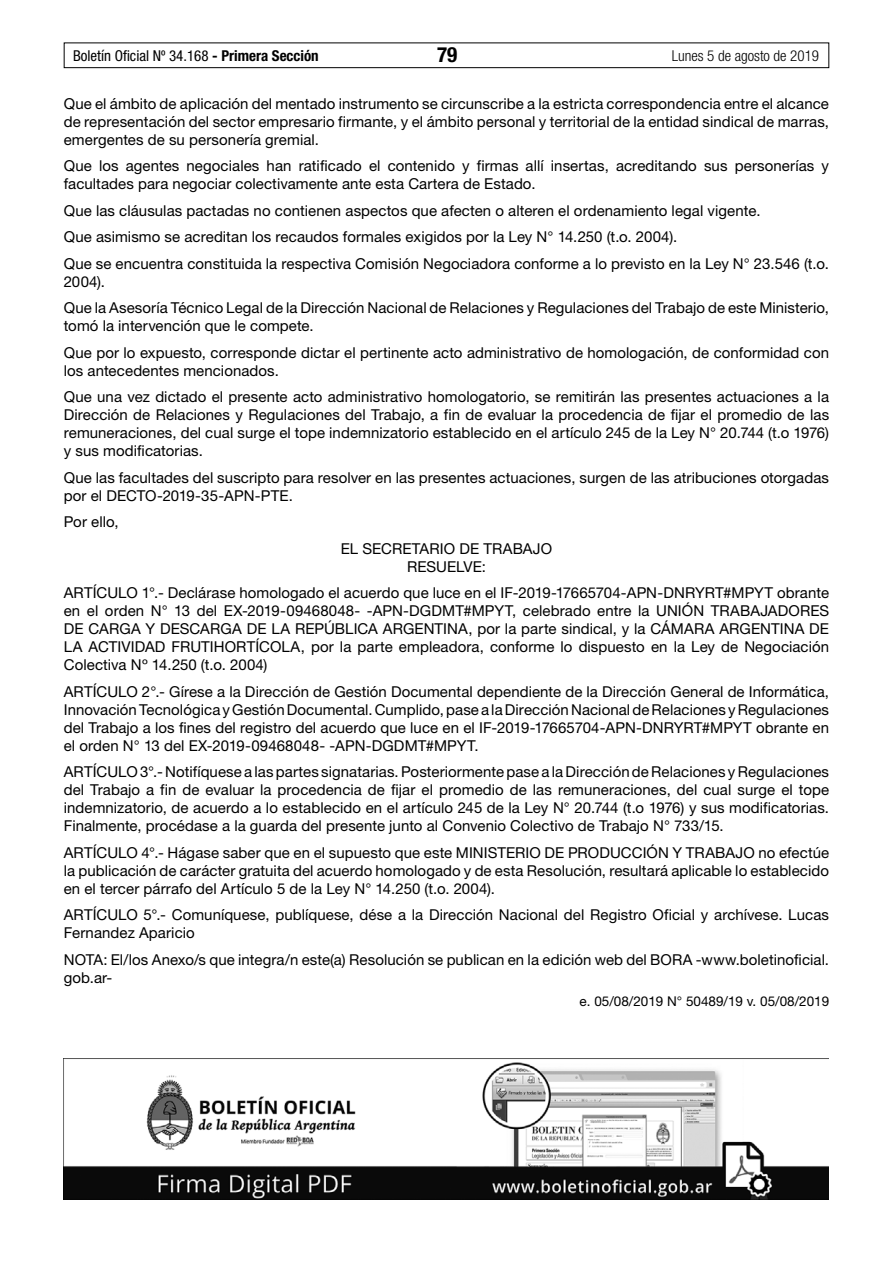
<style>
.page{position:relative;width:893px;height:1263px;background:#fff}
.page>*{position:absolute;margin:0;border:0;box-sizing:border-box;transform-origin:0 0}
.t1{font:700 condensed 21px "Helvetica Neue LT Std";color:#000}
.t2{font:15px/18px "Helvetica Neue LT Std";letter-spacing:.005em;color:#000}
.t3{font:condensed 15px "Helvetica Neue LT Std";color:#000}
.t4{font:300 condensed 15px "Helvetica Neue LT Std";color:#000}
.t5{font:13.5px "Helvetica Neue LT Std";color:#000}
.s1{font-weight:700}
</style>
<div class="page">
<div style="left:64px;top:43px;width:765px;height:25px;border:1px solid #000"></div>
<img style="left:64px;top:1058px;width:765px;height:141px">
<p class="t3" style="left:73px;top:47px;width:247px">Boletín Oficial Nº 34.168 <span class="s1">- Primera Sección</span></p>
<h1 class="t1" style="left:437px;top:42px;width:22px">79</h1>
<p class="t4" style="left:672px;top:47px;width:149px">Lunes 5 de agosto de 2019</p>
<p class="t2" style="left:64px;top:94px;width:767px;text-align:justify">Que el ámbito de aplicación del mentado instrumento se circunscribe a la estricta correspondencia entre el alcance de representación del sector empresario firmante, y el ámbito personal y territorial de la entidad sindical de marras, emergentes de su personería gremial.</p>
<p class="t2" style="left:64px;top:156px;width:767px">Que los agentes negociales han ratificado el contenido y firmas allí insertas, acreditando sus personerías y facultades para negociar colectivamente ante esta Cartera de Estado.</p>
<p class="t2" style="left:64px;top:197px;width:767px;line-height:26.5px">Que las cláusulas pactadas no contienen aspectos que afecten o alteren el ordenamiento legal vigente.<br>Que asimismo se acreditan los recaudos formales exigidos por la Ley N° 14.250 (t.o. 2004).<br>Que se encuentra constituida la respectiva Comisión Negociadora conforme a lo previsto en la Ley N° 23.546 (t.o.</p>
<p class="t2" style="left:64px;top:268px;width:767px;line-height:26.5px">2004).<br>Que la Asesoría Técnico Legal de la Dirección Nacional de Relaciones y Regulaciones del Trabajo de este Ministerio,</p>
<p class="t2" style="left:64px;top:312px;width:767px;line-height:26.5px">tomó la intervención que le compete.<br>Que por lo expuesto, corresponde dictar el pertinente acto administrativo de homologación, de conformidad con</p>
<p class="t2" style="left:64px;top:357px;width:767px;line-height:26.5px">los antecedentes mencionados.<br>Que una vez dictado el presente acto administrativo homologatorio, se remitirán las presentes actuaciones a la</p>
<p class="t2" style="left:64px;top:406px;width:767px;text-align:justify">Dirección de Relaciones y Regulaciones del Trabajo, a fin de evaluar la procedencia de fijar el promedio de las remuneraciones, del cual surge el tope indemnizatorio establecido en el artículo 245 de la Ley N° 20.744 (t.o 1976) y sus modificatorias.</p>
<p class="t2" style="left:64px;top:468px;width:767px">Que las facultades del suscripto para resolver en las presentes actuaciones, surgen de las atribuciones otorgadas por el DECTO-2019-35-APN-PTE.</p>
<p class="t2" style="left:64px;top:513px;width:56px">Por ello,</p>
<p class="t2" style="left:341px;top:539px;width:213px;text-align:center">EL SECRETARIO DE TRABAJO<br>RESUELVE:</p>
<p class="t2" style="left:64px;top:584px;width:767px;text-align:justify">ARTÍCULO 1°.- Declárase homologado el acuerdo que luce en el IF-2019-17665704-APN-DNRYRT#MPYT obrante en el orden N° 13 del EX-2019-09468048- -APN-DGDMT#MPYT, celebrado entre la UNIÓN TRABAJADORES DE CARGA Y DESCARGA DE LA REPÚBLICA ARGENTINA, por la parte sindical, y la CÁMARA ARGENTINA DE LA ACTIVIDAD FRUTIHORTÍCOLA, por la parte empleadora, conforme lo dispuesto en la Ley de Negociación Colectiva Nº 14.250 (t.o. 2004)</p>
<p class="t2" style="left:64px;top:682px;width:767px;text-align:justify">ARTÍCULO 2°.- Gírese a la Dirección de Gestión Documental dependiente de la Dirección General de Informática, Innovación Tecnológica y Gestión Documental. Cumplido, pase a la Dirección Nacional de Relaciones y Regulaciones del Trabajo a los fines del registro del acuerdo que luce en el IF-2019-17665704-APN-DNRYRT#MPYT obrante en el orden N° 13 del EX-2019-09468048- -APN-DGDMT#MPYT.</p>
<p class="t2" style="left:64px;top:763px;width:767px;text-align:justify">ARTÍCULO 3°.- Notifíquese a las partes signatarias. Posteriormente pase a la Dirección de Relaciones y Regulaciones del Trabajo a fin de evaluar la procedencia de fijar el promedio de las remuneraciones, del cual surge el tope indemnizatorio, de acuerdo a lo establecido en el artículo 245 de la Ley N° 20.744 (t.o 1976) y sus modificatorias.<br>Finalmente, procédase a la guarda del presente junto al Convenio Colectivo de Trabajo N° 733/15.</p>
<p class="t2" style="left:64px;top:843px;width:767px;text-align:justify">ARTÍCULO 4°.- Hágase saber que en el supuesto que este MINISTERIO DE PRODUCCIÓN Y TRABAJO no efectúe la publicación de carácter gratuita del acuerdo homologado y de esta Resolución, resultará aplicable lo establecido en el tercer párrafo del Artículo 5 de la Ley N° 14.250 (t.o. 2004).</p>
<p class="t2" style="left:64px;top:906px;width:767px">ARTÍCULO 5°.- Comuníquese, publíquese, dése a la Dirección Nacional del Registro Oficial y archívese. Lucas<br>Fernandez Aparicio</p>
<p class="t2" style="left:64px;top:950px;width:767px">NOTA: El/los Anexo/s que integra/n este(a) Resolución se publican en la edición web del BORA -www.boletinoficial. gob.ar-</p>
<p class="t5" style="left:580px;top:993px;width:251px">e. 05/08/2019 N° 50489/19 v. 05/08/2019</p>
</div>
